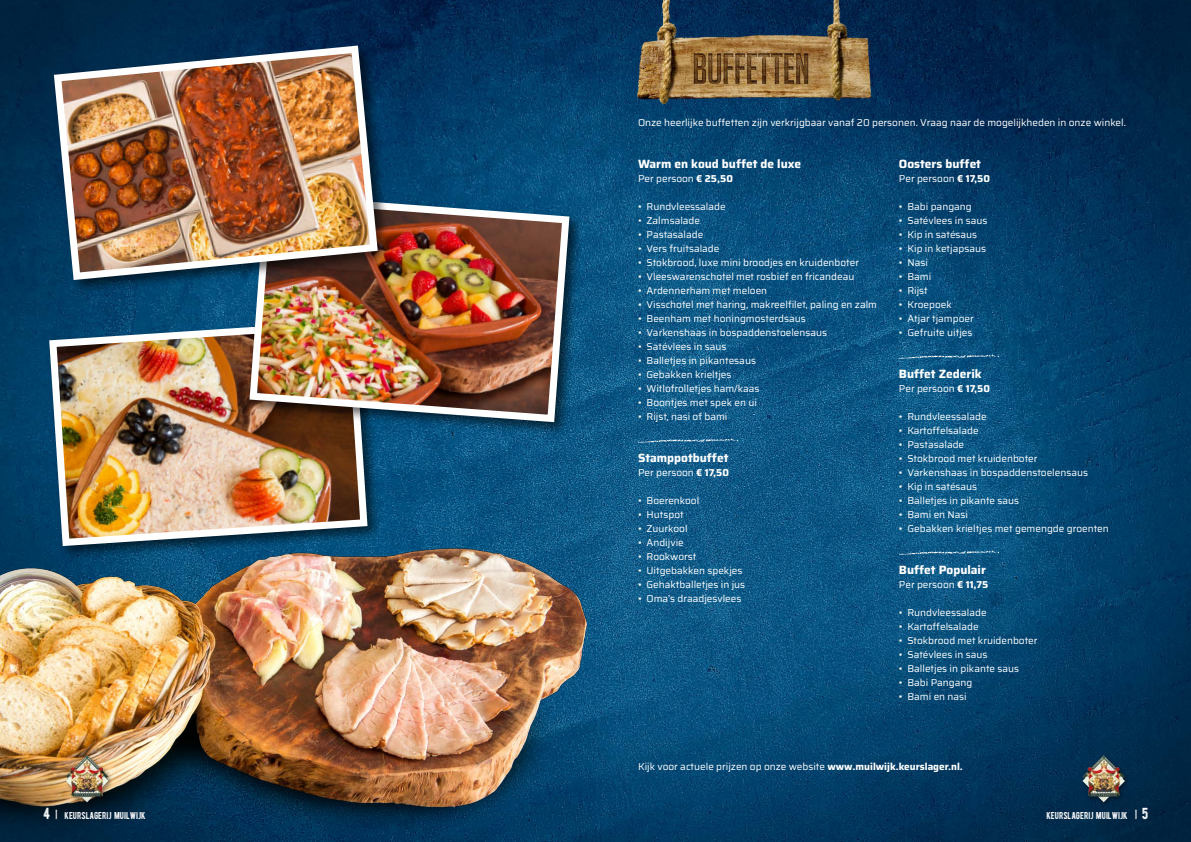
<style>
.page{position:relative;width:1191px;height:842px;background:#fff}
.page>*{position:absolute;margin:0;border:0;box-sizing:border-box;transform-origin:0 0}
.t1{font:700 12px "Saira";color:#fff}
.t2{font:10px "Saira";color:#fff}
.t3{font:10px "BERNIERDISTRESSED";color:#fff}
.s1{font-weight:700}
.s2{font-size:16px}
</style>
<div class="page">
<img style="left:0;top:0;width:1191px;height:842px">
<img style="left:0;top:455px;width:595px;height:387px">
<div style="left:46px;top:317px;width:337px;height:244px;background:#000;opacity:.6"></div>
<img style="left:45px;top:317px;width:326px;height:233px">
<div style="left:247px;top:191px;width:337px;height:246px;background:#000;opacity:.6"></div>
<img style="left:246px;top:190px;width:327px;height:236px">
<div style="left:51px;top:43px;width:342px;height:252px;background:#000;opacity:.6"></div>
<img style="left:50px;top:42px;width:331px;height:242px">
<img style="left:625px;top:0;width:440px;height:124px">
<svg style="left:638px;top:438px;width:101px;height:6px"></svg>
<svg style="left:899px;top:354px;width:101px;height:6px"></svg>
<svg style="left:899px;top:550px;width:101px;height:6px"></svg>
<div style="left:64px;top:753px;width:50px;height:55px;background:#000;opacity:.45"></div>
<img style="left:66px;top:755px;width:42px;height:47px">
<div style="left:1080px;top:753px;width:50px;height:55px;background:#002949"></div>
<img style="left:1082px;top:755px;width:43px;height:47px">
<p class="t2" style="left:638px;top:115px;width:489px">Onze heerlijke buffetten zijn verkrijgbaar vanaf 20 personen. Vraag naar de mogelijkheden in onze winkel.</p>
<p class="t1" style="left:638px;top:155px;width:165px">Warm en koud buffet de luxe</p>
<p class="t2" style="left:638px;top:171px;width:96px">Per persoon <span class="s1">€ 25,50</span></p>
<p class="t2" style="left:638px;top:199px;width:89px">• Rundvleessalade</p>
<p class="t2" style="left:638px;top:213px;width:64px">• Zalmsalade</p>
<p class="t2" style="left:638px;top:227px;width:67px">• Pastasalade</p>
<p class="t2" style="left:638px;top:241px;width:83px">• Vers fruitsalade</p>
<p class="t2" style="left:638px;top:255px;width:222px">• Stokbrood, luxe mini broodjes en kruidenboter</p>
<p class="t2" style="left:638px;top:269px;width:218px">• Vleeswarenschotel met rosbief en fricandeau</p>
<p class="t2" style="left:638px;top:283px;width:131px">• Ardennerham met meloen</p>
<p class="t2" style="left:638px;top:297px;width:241px">• Visschotel met haring, makreelfilet, paling en zalm</p>
<p class="t2" style="left:638px;top:311px;width:169px">• Beenham met honingmosterdsaus</p>
<p class="t2" style="left:638px;top:325px;width:191px">• Varkenshaas in bospaddenstoelensaus</p>
<p class="t2" style="left:638px;top:339px;width:90px">• Satévlees in saus</p>
<p class="t2" style="left:638px;top:353px;width:119px">• Balletjes in pikantesaus</p>
<p class="t2" style="left:638px;top:367px;width:95px">• Gebakken krieltjes</p>
<p class="t2" style="left:638px;top:381px;width:123px">• Witlofrolletjes ham/kaas</p>
<p class="t2" style="left:638px;top:395px;width:120px">• Boontjes met spek en ui</p>
<p class="t2" style="left:638px;top:409px;width:91px">• Rijst, nasi of bami</p>
<p class="t1" style="left:638px;top:449px;width:92px">Stamppotbuffet</p>
<p class="t2" style="left:638px;top:465px;width:93px">Per persoon <span class="s1">€ 17,50</span></p>
<p class="t2" style="left:638px;top:493px;width:63px">• Boerenkool</p>
<p class="t2" style="left:638px;top:507px;width:47px">• Hutspot</p>
<p class="t2" style="left:638px;top:521px;width:51px">• Zuurkool</p>
<p class="t2" style="left:638px;top:535px;width:47px">• Andijvie</p>
<p class="t2" style="left:638px;top:549px;width:60px">• Rookworst</p>
<p class="t2" style="left:638px;top:563px;width:106px">• Uitgebakken spekjes</p>
<p class="t2" style="left:638px;top:577px;width:109px">• Gehaktballetjes in jus</p>
<p class="t2" style="left:638px;top:591px;width:105px">• Oma’s draadjesvlees</p>
<p class="t1" style="left:899px;top:155px;width:84px">Oosters buffet</p>
<p class="t2" style="left:899px;top:171px;width:93px">Per persoon <span class="s1">€ 17,50</span></p>
<p class="t2" style="left:899px;top:199px;width:74px">• Babi pangang</p>
<p class="t2" style="left:899px;top:213px;width:90px">• Satévlees in saus</p>
<p class="t2" style="left:899px;top:227px;width:80px">• Kip in satésaus</p>
<p class="t2" style="left:899px;top:241px;width:89px">• Kip in ketjapsaus</p>
<p class="t2" style="left:899px;top:255px;width:31px">• Nasi</p>
<p class="t2" style="left:899px;top:269px;width:34px">• Bami</p>
<p class="t2" style="left:899px;top:283px;width:30px">• Rijst</p>
<p class="t2" style="left:899px;top:297px;width:54px">• Kroepoek</p>
<p class="t2" style="left:899px;top:311px;width:76px">• Atjar tjampoer</p>
<p class="t2" style="left:899px;top:325px;width:75px">• Gefruite uitjes</p>
<p class="t1" style="left:899px;top:365px;width:84px">Buffet Zederik</p>
<p class="t2" style="left:899px;top:381px;width:93px">Per persoon <span class="s1">€ 17,50</span></p>
<p class="t2" style="left:899px;top:409px;width:89px">• Rundvleessalade</p>
<p class="t2" style="left:899px;top:423px;width:81px">• Kartoffelsalade</p>
<p class="t2" style="left:899px;top:437px;width:67px">• Pastasalade</p>
<p class="t2" style="left:899px;top:451px;width:140px">• Stokbrood met kruidenboter</p>
<p class="t2" style="left:899px;top:465px;width:191px">• Varkenshaas in bospaddenstoelensaus</p>
<p class="t2" style="left:899px;top:479px;width:80px">• Kip in satésaus</p>
<p class="t2" style="left:899px;top:493px;width:122px">• Balletjes in pikante saus</p>
<p class="t2" style="left:899px;top:507px;width:71px">• Bami en Nasi</p>
<p class="t2" style="left:899px;top:521px;width:211px">• Gebakken krieltjes met gemengde groenten</p>
<p class="t1" style="left:899px;top:561px;width:88px">Buffet Populair</p>
<p class="t2" style="left:899px;top:577px;width:91px">Per persoon <span class="s1">€ 11,75</span></p>
<p class="t2" style="left:899px;top:605px;width:89px">• Rundvleessalade</p>
<p class="t2" style="left:899px;top:619px;width:81px">• Kartoffelsalade</p>
<p class="t2" style="left:899px;top:633px;width:140px">• Stokbrood met kruidenboter</p>
<p class="t2" style="left:899px;top:647px;width:90px">• Satévlees in saus</p>
<p class="t2" style="left:899px;top:661px;width:122px">• Balletjes in pikante saus</p>
<p class="t2" style="left:899px;top:675px;width:75px">• Babi Pangang</p>
<p class="t2" style="left:899px;top:689px;width:69px">• Bami en nasi</p>
<p class="t2" style="left:638px;top:759px;width:326px">Kijk voor actuele prijzen op onze website <span class="s1">www.muilwijk.keurslager.nl.</span></p>
<p class="t3" style="left:43px;top:807px;width:104px"><span class="s2">4</span> <sup>|</sup> KEURSLAGERIJ MUILWIJK</p>
<p class="t3" style="left:1046px;top:807px;width:103px">KEURSLAGERIJ MUILWIJK <sup>|</sup> <span class="s2">5</span></p>
</div>
